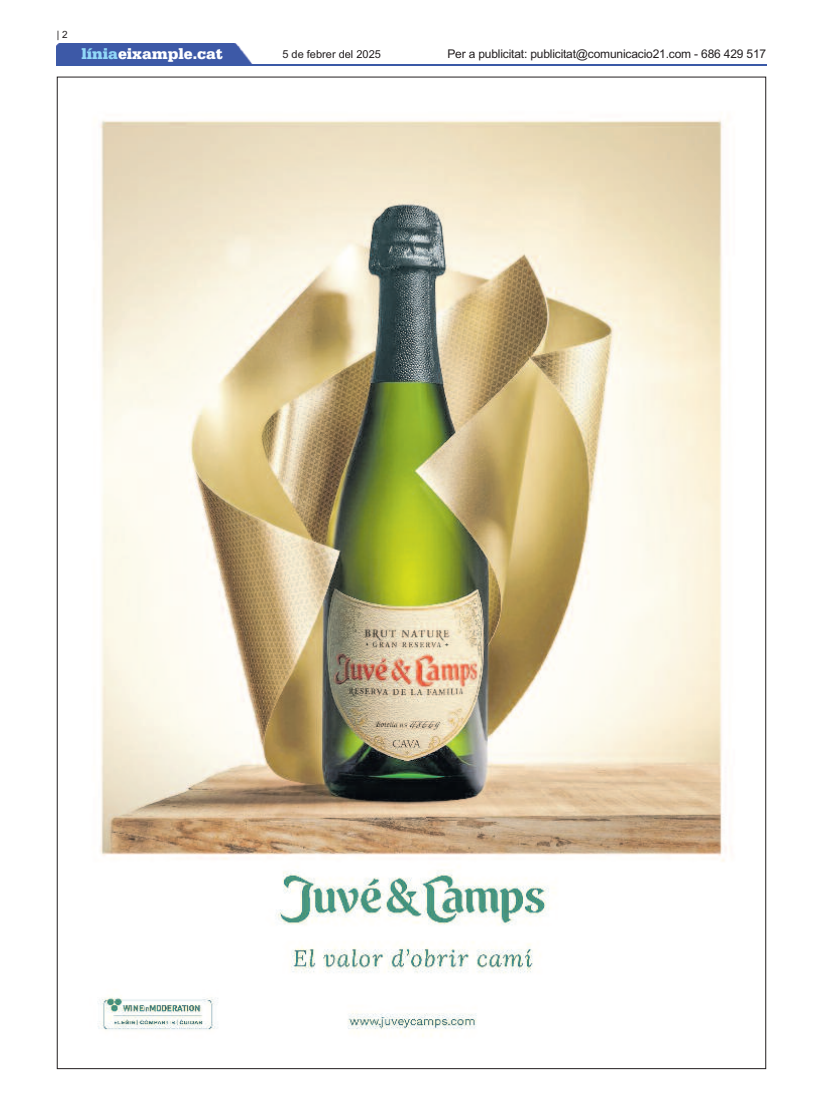
<style>
.page{position:relative;width:823px;height:1106px;background:#fff}
.page>*{position:absolute;margin:0;border:0;box-sizing:border-box;transform-origin:0 0}
.t1{font:900 16px "Serifa";color:#fff}
.t2{font:12px "Arial";letter-spacing:-.015em;color:#231f20}
.t3{font:11px "Arial";color:#231f20}
.t4{font:10px "Arial";color:#231f20}
.s1{color:#91d8f7}
</style>
<div class="page">
<div style="left:57px;top:44px;width:196px;height:20px;background:#3d59a7"></div>
<hr style="left:57px;top:64px;width:708px;height:1px;background:#3a59a7">
<img style="left:98px;top:119px;width:628px;height:918px">
<p class="t4" style="left:57px;top:29px;width:12px">| 2</p>
<h1 class="t1" style="left:81px;top:44px;width:143px"><span class="s1">línia</span>eixample.cat</h1>
<p class="t3" style="left:282px;top:48px;width:100px">5 de febrer del 2025</p>
<p class="t2" style="left:447px;top:47px;width:320px">Per a publicitat: publicitat@comunicacio21.com - 686 429 517</p>
</div>
